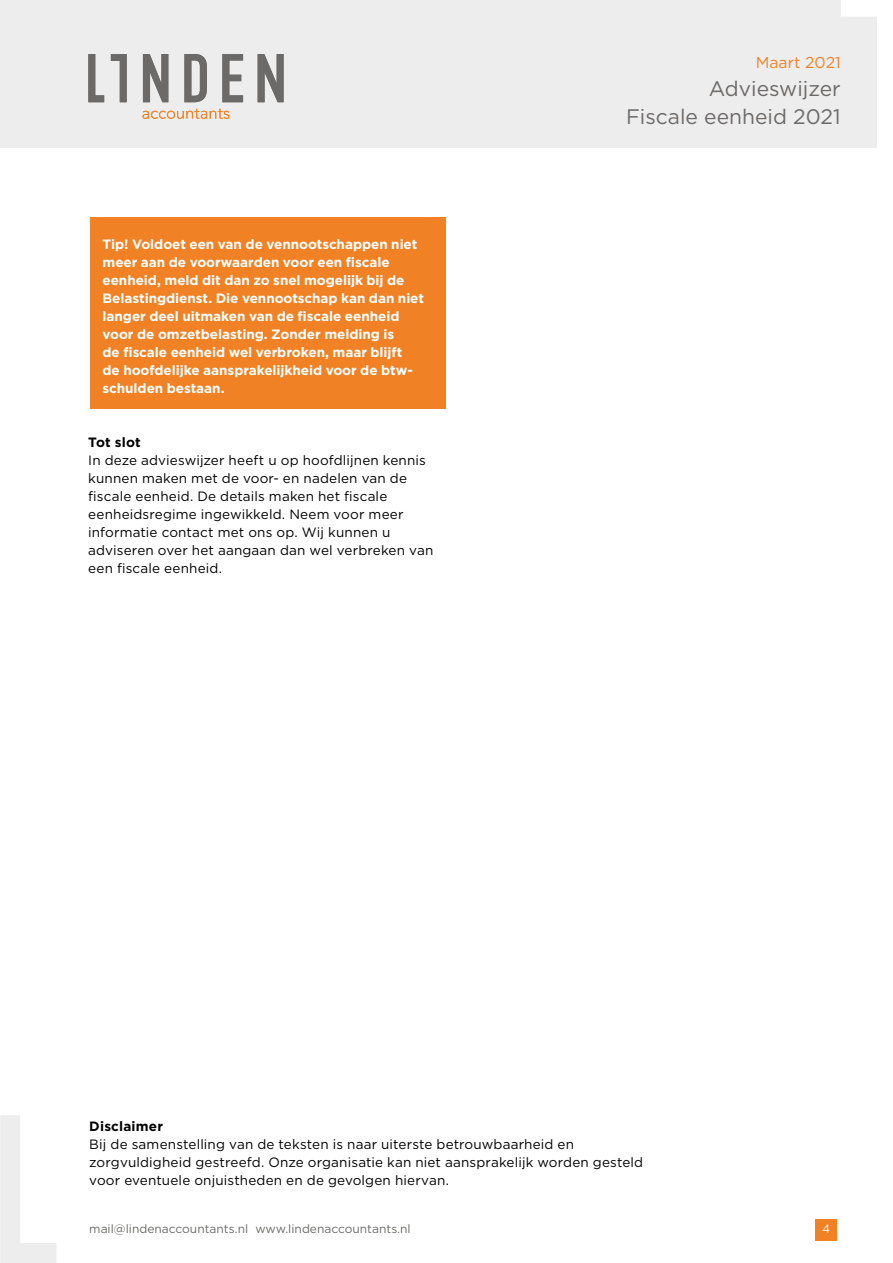
<style>
.page{position:relative;width:893px;height:1263px;background:#fff}
.page>*{position:absolute;margin:0;border:0;box-sizing:border-box;transform-origin:0 0}
.t1{font:21px/28.2px "Gotham";color:#6b6a68;text-align:right}
.t2{font:15.75px "Gotham";color:#f08225}
.t3{font:13.5px/18px "Gotham";letter-spacing:.01em;color:#000}
.t4{font:700 13.5px/18px "Gotham";letter-spacing:-.005em;color:#fff}
.t5{font:700 13.5px "Gotham";letter-spacing:.015em;color:#000}
.t6{font:12px "Gotham";color:#6b6a68}
.t7{font:12px "Gotham";color:#fff}
</style>
<div class="page">
<div style="left:816px;top:1219px;width:21px;height:21px;background:#f08225"></div>
<svg style="left:0;top:1115px;width:56px;height:148px"></svg>
<div style="left:0;top:0;width:893px;height:148px;background:#eeeded"></div>
<svg style="left:841px;top:0;width:52px;height:148px"></svg>
<svg style="left:142px;top:109px;width:88px;height:10px"></svg>
<svg style="left:88px;top:54px;width:16px;height:48px"></svg>
<svg style="left:111px;top:54px;width:16px;height:48px"></svg>
<svg style="left:143px;top:54px;width:25px;height:48px"></svg>
<svg style="left:184px;top:54px;width:23px;height:48px"></svg>
<svg style="left:222px;top:54px;width:21px;height:48px"></svg>
<svg style="left:257px;top:54px;width:27px;height:48px"></svg>
<div style="left:90px;top:217px;width:355px;height:192px;background:#f08225"></div>
<p class="t4" style="left:103px;top:235px;width:323px">Tip! Voldoet een van de vennootschappen niet meer aan de voorwaarden voor een fiscale eenheid, meld dit dan zo snel mogelijk bij de Belastingdienst. Die vennootschap kan dan niet langer deel uitmaken van de fiscale eenheid voor de omzetbelasting. Zonder melding is<br>de fiscale eenheid wel verbroken, maar blijft<br>de hoofdelijke aansprakelijkheid voor de btw&shy;schulden bestaan.</p>
<p class="t5" style="left:88px;top:433px;width:54px">Tot slot</p>
<p class="t3" style="left:88px;top:451px;width:347px">In deze advieswijzer heeft u op hoofdlijnen kennis kunnen maken met de voor- en nadelen van de fiscale eenheid. De details maken het fiscale eenheidsregime ingewikkeld. Neem voor meer informatie contact met ons op. Wij kunnen u adviseren over het aangaan dan wel verbreken van een fiscale eenheid.</p>
<p class="t2" style="left:756px;top:52px;width:86px">Maart 2021</p>
<h1 class="t1" style="left:626px;top:74px;width:216px">Advieswijzer<br>Fiscale eenheid 2021</h1>
<p class="t5" style="left:89px;top:1117px;width:75px">Disclaimer</p>
<p class="t3" style="left:89px;top:1135px;width:555px">Bij de samenstelling van de teksten is naar uiterste betrouwbaarheid en zorgvuldigheid gestreefd. Onze organisatie kan niet aansprakelijk worden gesteld voor eventuele onjuistheden en de gevolgen hiervan.</p>
<p class="t6" style="left:89px;top:1221px;width:323px">mail@lindenaccountants.nl www.lindenaccountants.nl</p>
<p class="t7" style="left:822px;top:1221px;width:10px">4</p>
</div>
